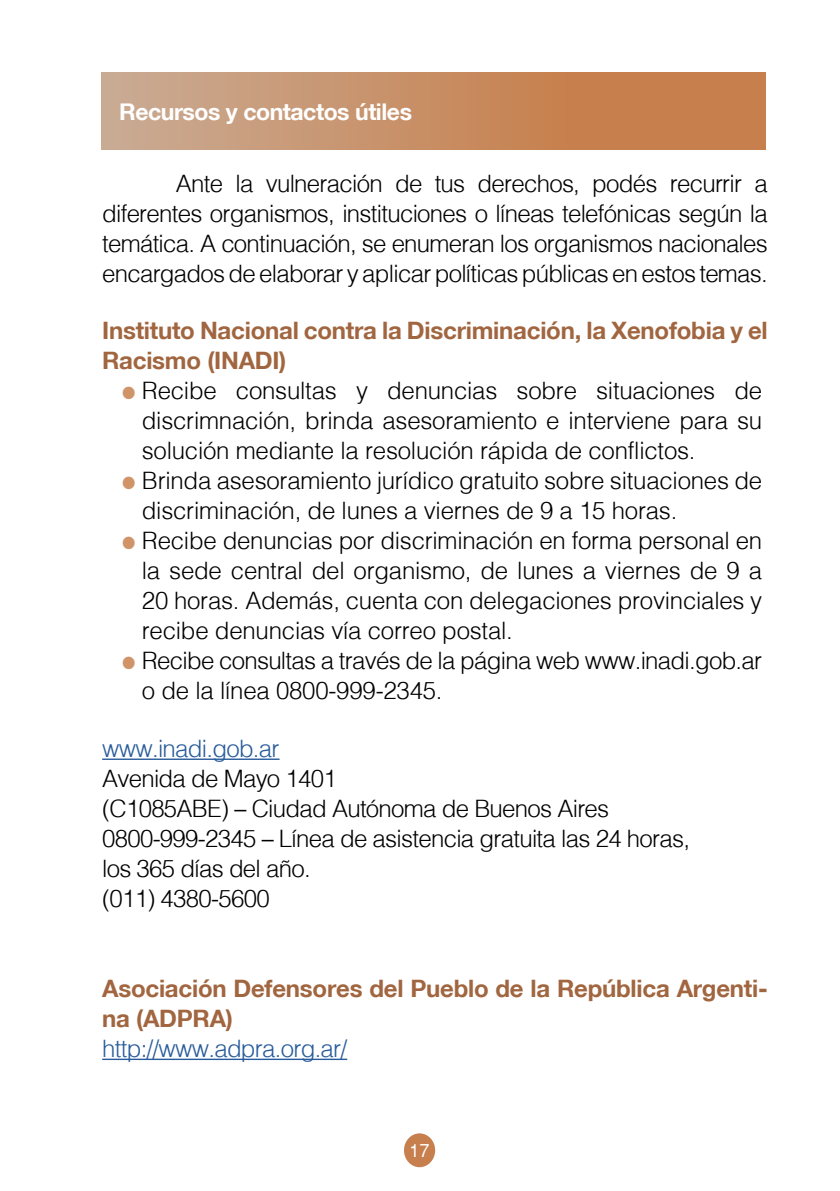
<style>
.page{position:relative;width:840px;height:1191px;background:#fff}
.page>*{position:absolute;margin:0;border:0;box-sizing:border-box;transform-origin:0 0}
.PARRAFO{font:300 24px/30px "Helvetica";letter-spacing:-.03em;color:#000;text-align:justify}
.t1{font:700 24px/30px "Helvetica Neue";letter-spacing:-.01em;color:#a16640}
.PARRAFO-2{font:300 24px/30px "Helvetica";letter-spacing:-.01em;color:#000}
.PARRAFO-3{font:300 24px "Helvetica";letter-spacing:-.03em;color:#275b9b}
.TEXTO_BANNER_ROJO{font:700 23px "Helvetica Neue";letter-spacing:-.02em;color:#fff}
.t2{font:18px "Helvetica";color:#fff}
.s1{font-family:"Bookman Old Style";font-weight:400;font-size:42px;color:#d09469}
</style>
<div class="page">
<div style="left:102px;top:72px;width:663px;height:78px;background:linear-gradient(to right,#c9a890,#c6773e)"></div>
<div style="left:404px;top:1133px;width:31px;height:34px;background:#c7804d;border-radius:50%"></div>
<hr style="left:102px;top:758px;width:177px;height:2px;background:#275b9b">
<hr style="left:102px;top:1058px;width:245px;height:2px;background:#275b9b">
<p class="TEXTO_BANNER_ROJO" style="left:119px;top:97px;width:294px">Recursos y contactos útiles</p>
<p class="PARRAFO" style="left:102px;top:168px;width:667px;text-indent:74px">Ante la vulneración de tus derechos, podés recurrir a diferentes organismos, instituciones o líneas telefónicas según la temática. A continuación, se enumeran los organismos nacionales encargados de elaborar y aplicar políticas públicas en estos temas.</p>
<p class="t1" style="left:102px;top:315px;width:666px">Instituto Nacional contra la Discriminación, la Xenofobia y el<br>Racismo (INADI)</p>
<p class="PARRAFO" style="left:142px;top:375px;width:621px;text-indent:-23px"><span class="s1">•</span>Recibe consultas y denuncias sobre situaciones de discrimnación, brinda asesoramiento e interviene para su solución mediante la resolución rápida de conflictos.</p>
<p class="PARRAFO-2" style="left:142px;top:465px;width:621px;text-indent:-23px"><span class="s1">•</span>Brinda asesoramiento jurídico gratuito sobre situaciones de discriminación, de lunes a viernes de 9 a 15 horas.</p>
<p class="PARRAFO" style="left:142px;top:525px;width:621px;text-indent:-23px"><span class="s1">•</span>Recibe denuncias por discriminación en forma personal en la sede central del organismo, de lunes a viernes de 9 a 20 horas. Además, cuenta con delegaciones provinciales y recibe denuncias vía correo postal.</p>
<p class="PARRAFO" style="left:142px;top:645px;width:621px;text-indent:-23px"><span class="s1">•</span> Recibe consultas a través de la página web www.inadi.gob.ar o de la línea 0800-999-2345.</p>
<p class="PARRAFO-3" style="left:102px;top:733px;width:179px">www.inadi.gob.ar</p>
<p class="PARRAFO" style="left:102px;top:763px;width:236px">Avenida de Mayo 1401</p>
<p class="PARRAFO" style="left:102px;top:793px;width:508px">(C1085ABE) – Ciudad Autónoma de Buenos Aires</p>
<p class="PARRAFO" style="left:102px;top:823px;width:589px">0800-999-2345 – Línea de asistencia gratuita las 24 horas,</p>
<p class="PARRAFO" style="left:102px;top:853px;width:210px">los 365 días del año.</p>
<p class="PARRAFO" style="left:102px;top:883px;width:169px">(011) 4380-5600</p>
<p class="t1" style="left:102px;top:973px;width:667px">Asociación Defensores del Pueblo de la República Argenti&shy;na (ADPRA)</p>
<p class="PARRAFO-3" style="left:102px;top:1033px;width:246px">http://www.adpra.org.ar/</p>
<p class="t2" style="left:409px;top:1139px;width:22px">17</p>
</div>
